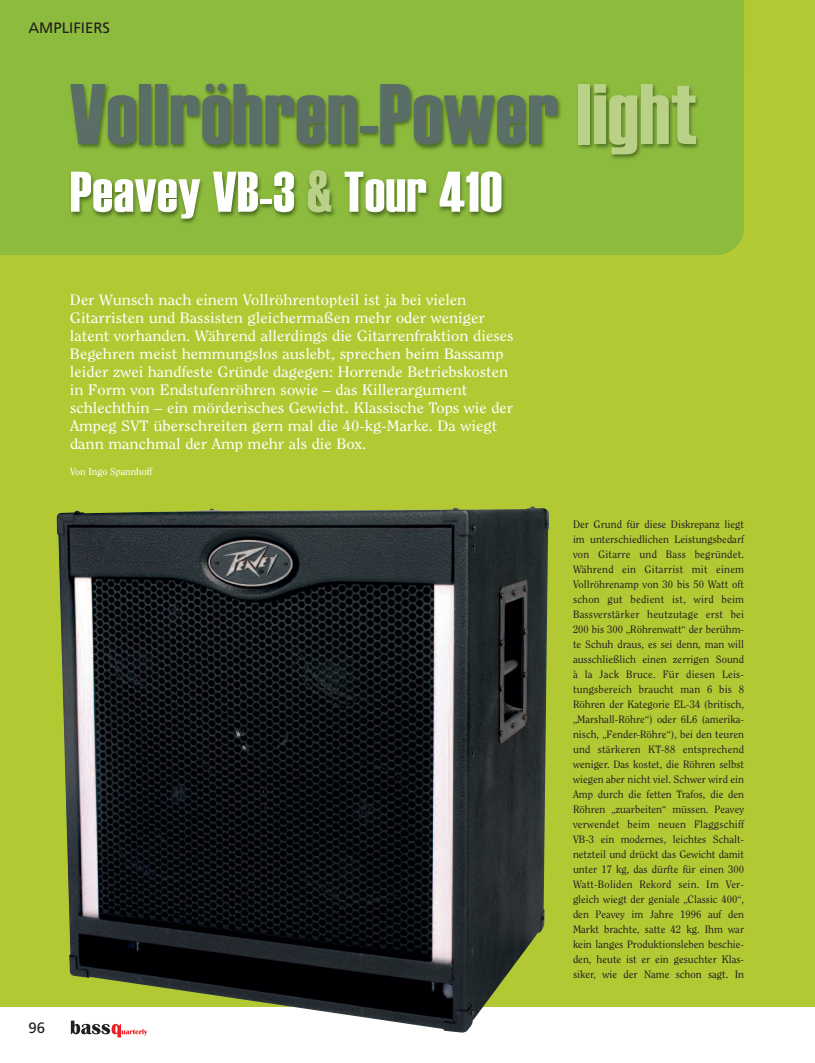
<style>
.page{position:relative;width:815px;height:1063px;background:#fff}
.page>*{position:absolute;margin:0;border:0;box-sizing:border-box;transform-origin:0 0}
.t1{font:85.88px "Haettenschweiler";letter-spacing:.01em;color:#5a6e67}
.t2{font:57.25px "Haettenschweiler";letter-spacing:.01em;color:#fff}
.t3{font:15px/18px "Clearface Std";color:#fff;scale:1.1 1}
.t4{font:15px "Frutiger";color:#231f20}
.t5{font:10.62px/15px "Clearface Std";color:#231f20;text-align:justify}
.t6{font:10px "Clearface Std";color:#fff}
.s1{color:#b8d187}
.s2{font-family:"Helvetica LT Std Extra Comp";color:#b8d187}
</style>
<div class="page">
<div style="left:0;top:0;width:815px;height:1006px;background:#b3c934"></div>
<div style="left:0;top:0;width:744px;height:255px;background:#8dbb3e"></div>
<hr style="left:814px;top:784px;width:1px;height:279px;background:#000001">
<svg style="left:71px;top:1033px;width:76px;height:4px"></svg>
<img style="left:49px;top:70px;width:695px;height:185px">
<img style="left:57px;top:506px;width:492px;height:527px">
<h3 class="t4" style="left:28px;top:21px;width:83px">AMPLIFIERS</h3>
<h1 class="t1" style="left:70px;top:69px;width:628px">Vollröhren-Power <span class="s1">light</span></h1>
<h2 class="t2" style="left:70px;top:161px;width:434px">Peavey VB-3 <span class="s2">&amp;</span> Tour 410</h2>
<p class="t3" style="left:70px;top:292px;width:405px">Der Wunsch nach einem Vollröhrentopteil ist ja bei vielen Gitarristen und Bassisten gleichermaßen mehr oder weniger latent vorhanden. Während allerdings die Gitarrenfraktion dieses Begehren meist hemmungslos auslebt, sprechen beim Bassamp leider zwei handfeste Gründe dagegen: Horrende Betriebskosten in Form von Endstufenröhren sowie – das Killerargument schlechthin – ein mörderisches Gewicht. Klassische Tops wie der Ampeg SVT überschreiten gern mal die 40-kg-Marke. Da wiegt dann manchmal der Amp mehr als die Box.</p>
<p class="t6" style="left:70px;top:468px;width:84px">Von Ingo Spannhoff</p>
<h3 class="t4" style="left:28px;top:1022px;width:18px">96</h3>
<p class="t5" style="left:573px;top:517px;width:173px">Der Grund für diese Diskrepanz liegt im unterschiedlichen Leistungsbedarf von Gitarre und Bass begründet.<br>Während ein Gitarrist mit einem Vollröhrenamp von 30 bis 50 Watt oft schon gut bedient ist, wird beim Bassverstärker heutzutage erst bei 200 bis 300 „Röhrenwatt“ der berühm&shy;te Schuh draus, es sei denn, man will ausschließlich einen zerrigen Sound à la Jack Bruce. Für diesen Leis&shy;tungsbereich braucht man 6 bis 8<br>Röhren der Kategorie EL-34 (britisch, „Marshall-Röhre“) oder 6L6 (amerika&shy;nisch, „Fender-Röhre“), bei den teuren und stärkeren KT-88 entsprechend weniger. Das kostet, die Röhren selbst wiegen aber nicht viel. Schwer wird ein Amp durch die fetten Trafos, die den Röhren „zuarbeiten“ müssen. Peavey verwendet beim neuen Flaggschiff VB-3 ein modernes, leichtes Schalt&shy;netzteil und drückt das Gewicht damit unter 17 kg, das dürfte für einen 300<br>Watt-Boliden Rekord sein. Im Ver&shy;gleich wiegt der geniale „Classic 400“, den Peavey im Jahre 1996 auf den Markt brachte, satte 42 kg. Ihm war kein langes Produktionsleben beschie&shy;den, heute ist er ein gesuchter Klas&shy;siker, wie der Name schon sagt. In</p>
</div>
